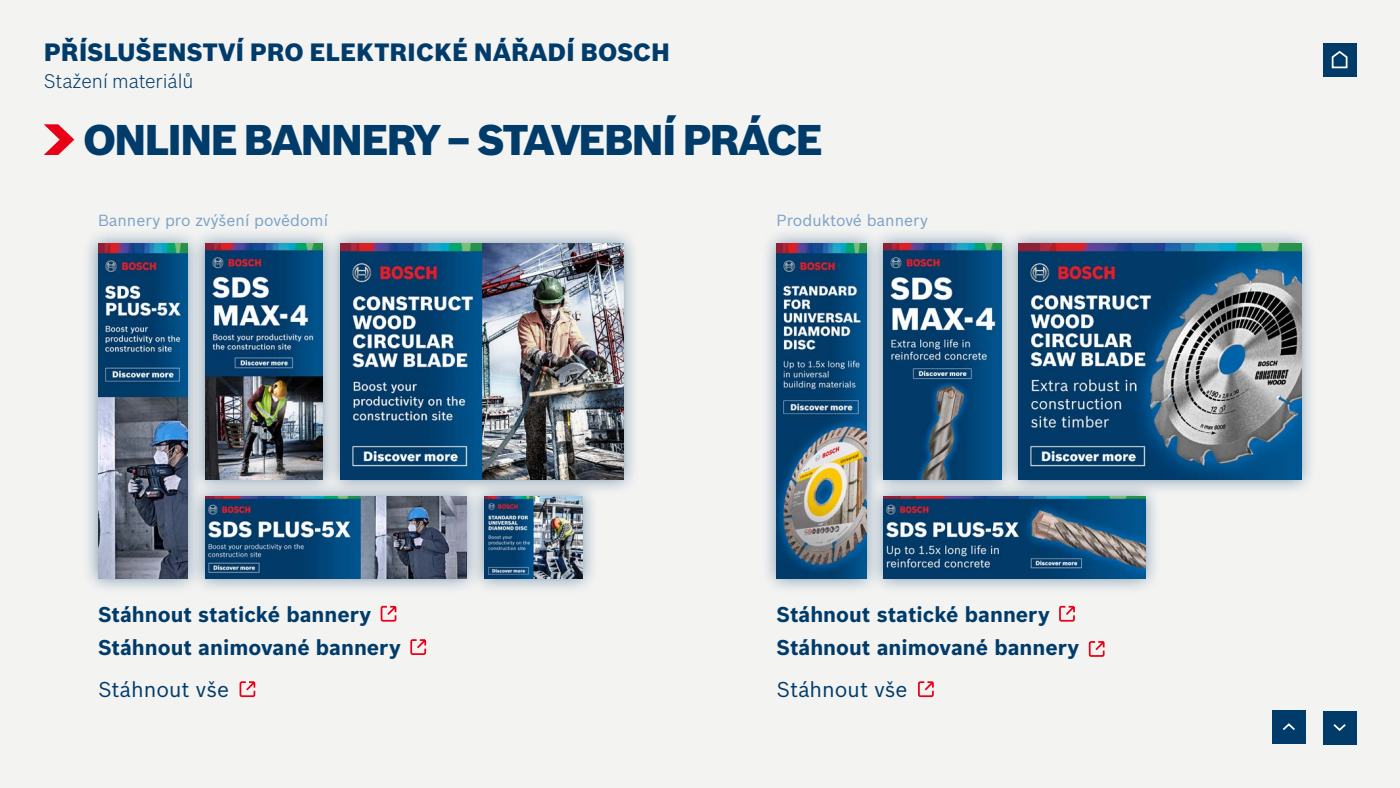
<style>
.page{position:relative;width:1400px;height:788px;background:#f3f3f2}
.page>*{position:absolute;margin:0;border:0;box-sizing:border-box;transform-origin:0 0}
.t1{font:900 42px "Bosch Sans";letter-spacing:-.05em;color:#003b6a}
.t2{font:900 24.5px "Bosch Sans";color:#003b6a}
.t3{font:700 21px "Bosch Sans";color:#003b6a}
.t4{font:21px "Bosch Sans";color:#003b6a}
.t5{font:300 19.25px "Bosch Sans";color:#003b6a}
.t6{font:15.75px "Bosch Sans";color:#7aa1c7}
</style>
<div class="page">
<svg style="left:44px;top:124px;width:30px;height:31px"></svg>
<svg style="left:239px;top:681px;width:17px;height:17px"></svg>
<svg style="left:918px;top:681px;width:16px;height:17px"></svg>
<svg style="left:380px;top:605px;width:17px;height:17px"></svg>
<svg style="left:1059px;top:605px;width:16px;height:17px"></svg>
<svg style="left:410px;top:639px;width:17px;height:16px"></svg>
<svg style="left:1088px;top:641px;width:17px;height:16px"></svg>
<div style="left:1323px;top:710px;width:33px;height:34px;background:#003b6a"></div>
<svg style="left:1333px;top:724px;width:13px;height:7px"></svg>
<div style="left:867px;top:481px;width:294px;height:114px;background:#003b6a;opacity:.5"></div>
<img style="left:884px;top:496px;width:261px;height:83px">
<div style="left:761px;top:227px;width:121px;height:368px;background:#003b6a;opacity:.5"></div>
<img style="left:777px;top:243px;width:89px;height:336px">
<div style="left:1003px;top:227px;width:314px;height:268px;background:#003b6a;opacity:.5"></div>
<img style="left:1019px;top:243px;width:282px;height:236px">
<div style="left:868px;top:227px;width:149px;height:268px;background:#003b6a;opacity:.5"></div>
<img style="left:884px;top:243px;width:117px;height:236px">
<div style="left:189px;top:481px;width:294px;height:114px;background:#003b6a;opacity:.5"></div>
<img style="left:205px;top:496px;width:262px;height:83px">
<div style="left:82px;top:227px;width:121px;height:368px;background:#003b6a;opacity:.5"></div>
<img style="left:98px;top:243px;width:90px;height:336px">
<div style="left:468px;top:481px;width:130px;height:114px;background:#003b6a;opacity:.5"></div>
<img style="left:484px;top:496px;width:99px;height:83px">
<div style="left:189px;top:227px;width:150px;height:268px;background:#003b6a;opacity:.5"></div>
<img style="left:205px;top:243px;width:118px;height:236px">
<div style="left:325px;top:227px;width:314px;height:268px;background:#003b6a;opacity:.5"></div>
<img style="left:340px;top:243px;width:283px;height:236px">
<div style="left:1323px;top:44px;width:33px;height:33px;background:#003b6a"></div>
<svg style="left:1331px;top:50px;width:17px;height:19px"></svg>
<div style="left:1272px;top:710px;width:34px;height:33px;background:#003b6a"></div>
<svg style="left:1282px;top:723px;width:13px;height:7px"></svg>
<p class="t2" style="left:44px;top:34px;width:628px">PŘÍSLUŠENSTVÍ PRO ELEKTRICKÉ NÁŘADÍ BOSCH</p>
<p class="t5" style="left:44px;top:68px;width:151px">Stažení materiálů</p>
<h1 class="t1" style="left:83px;top:107px;width:741px">ONLINE BANNERY – STAVEBNÍ PRÁCE</h1>
<p class="t6" style="left:98px;top:208px;width:232px">Bannery pro zvýšení povědomí</p>
<p class="t6" style="left:776px;top:208px;width:153px">Produktové bannery</p>
<p class="t3" style="left:98px;top:598px;width:275px">Stáhnout statické bannery</p>
<p class="t3" style="left:777px;top:598px;width:275px">Stáhnout statické bannery</p>
<p class="t3" style="left:98px;top:631px;width:304px">Stáhnout animované bannery</p>
<p class="t3" style="left:777px;top:631px;width:304px">Stáhnout animované bannery</p>
<p class="t4" style="left:98px;top:674px;width:132px">Stáhnout vše</p>
<p class="t4" style="left:777px;top:674px;width:132px">Stáhnout vše</p>
</div>
